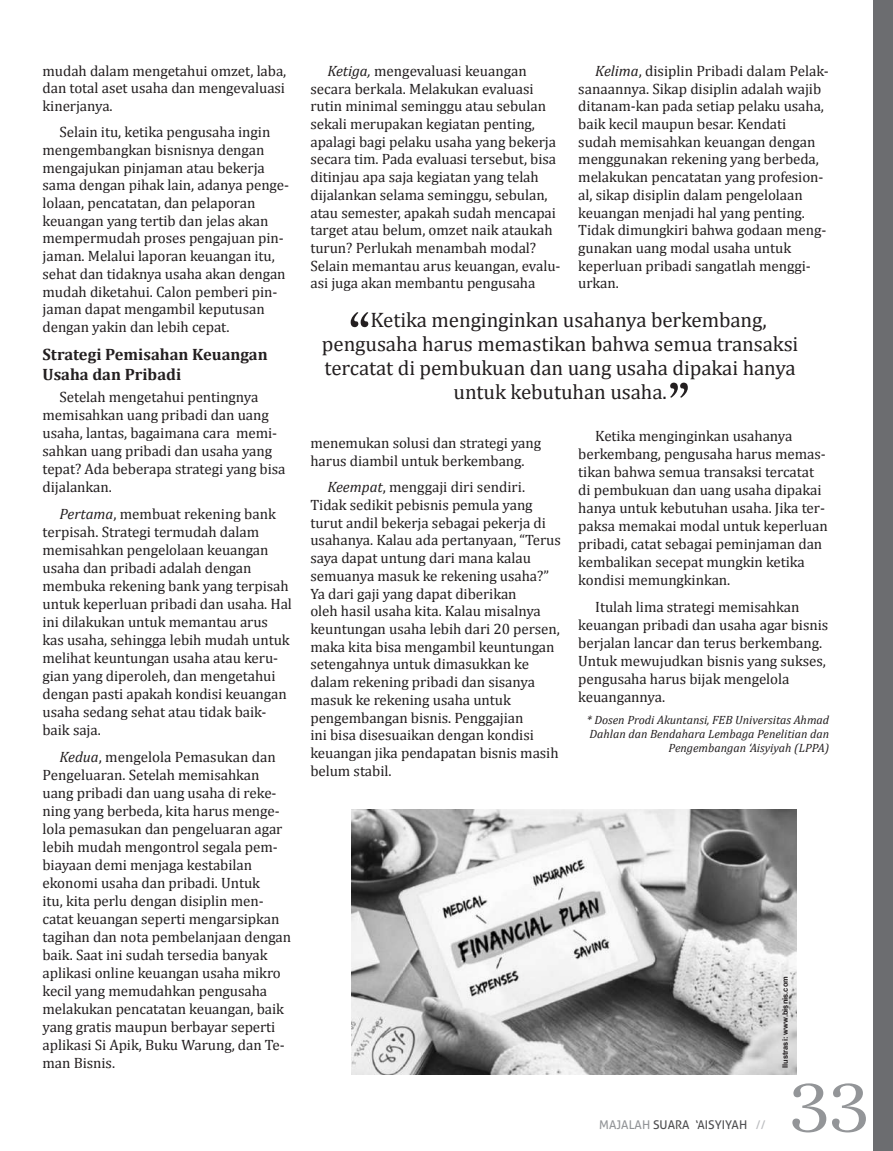
<style>
.page{position:relative;width:893px;height:1151px;background:#fff}
.page>*{position:absolute;margin:0;border:0;box-sizing:border-box;transform-origin:0 0}
.t1{font:79.5px "Unna";color:#939598}
.t2{font:60px "Unna";color:#231f20}
.t3{font:21px "Cambria";letter-spacing:-.005em;color:#231f20}
.t4{font:700 16.5px/19.8px "Cambria";color:#231f20}
.t5{font:15px/17.7px "Cambria";letter-spacing:-.005em;color:#231f20}
.t6{font:italic 12px/13.8px "Cambria";color:#231f20;text-align:right}
.t7{font:12px "Aller";color:#505052}
.t8{font:700 7.5px "Arial";color:#231f20}
.s1{font-style:italic}
.s2{color:#939598}
.s3{color:#bcbdc0}
</style>
<div class="page">
<div style="left:873px;top:0;width:20px;height:1150px;background:#6c6d70"></div>
<img style="left:352px;top:809px;width:445px;height:265px">
<p class="t5" style="left:43px;top:62px;width:245px;text-align:justify">mudah dalam mengetahui omzet, laba, dan total aset usaha dan mengevaluasi kinerjanya.</p>
<p class="t5" style="left:43px;top:123px;width:248px;text-indent:17px">Selain itu, ketika pengusaha ingin mengembangkan bisnisnya dengan mengajukan pinjaman atau bekerja sama dengan pihak lain, adanya penge&shy;lolaan, pencatatan, dan pelaporan keuangan yang tertib dan jelas akan mempermudah proses pengajuan pin&shy;jaman. Melalui laporan keuangan itu, sehat dan tidaknya usaha akan dengan mudah diketahui. Calon pemberi pin&shy;jaman dapat mengambil keputusan dengan yakin dan lebih cepat.</p>
<p class="t4" style="left:43px;top:344px;width:227px">Strategi Pemisahan Keuangan<br>Usaha dan Pribadi</p>
<p class="t5" style="left:43px;top:388px;width:244px;text-indent:17px">Setelah mengetahui pentingnya memisahkan uang pribadi dan uang usaha, lantas, bagaimana cara memi&shy;sahkan uang pribadi dan usaha yang tepat? Ada beberapa strategi yang bisa dijalankan.</p>
<p class="t5" style="left:43px;top:505px;width:251px;text-indent:17px"><span class="s1">Pertama</span>, membuat rekening bank terpisah. Strategi termudah dalam memisahkan pengelolaan keuangan usaha dan pribadi adalah dengan membuka rekening bank yang terpisah untuk keperluan pribadi dan usaha. Hal ini dilakukan untuk memantau arus kas usaha, sehingga lebih mudah untuk melihat keuntungan usaha atau keru&shy;gian yang diperoleh, dan mengetahui dengan pasti apakah kondisi keuangan usaha sedang sehat atau tidak baik&shy;baik saja.</p>
<p class="t5" style="left:43px;top:747px;width:250px;text-indent:17px"><span class="s1">Kedua</span>, mengelola Pemasukan dan Pengeluaran. Setelah memisahkan uang pribadi dan uang usaha di reke&shy;ning yang berbeda, kita harus menge&shy;lola pemasukan dan pengeluaran agar lebih mudah mengontrol segala pem&shy;biayaan demi menjaga kestabilan ekonomi usaha dan pribadi. Untuk<br>itu, kita perlu dengan disiplin men&shy;catat keuangan seperti mengarsipkan tagihan dan nota pembelanjaan dengan baik. Saat ini sudah tersedia banyak aplikasi online keuangan usaha mikro kecil yang memudahkan pengusaha melakukan pencatatan keuangan, baik yang gratis maupun berbayar seperti aplikasi Si Apik, Buku Warung, dan Te&shy;man Bisnis.</p>
<p class="t5" style="left:310px;top:62px;width:252px;text-indent:17px"><span class="s1">Ketiga,</span> mengevaluasi keuangan secara berkala. Melakukan evaluasi rutin minimal seminggu atau sebulan sekali merupakan kegiatan penting, apalagi bagi pelaku usaha yang bekerja secara tim. Pada evaluasi tersebut, bisa ditinjau apa saja kegiatan yang telah dijalankan selama seminggu, sebulan, atau semester, apakah sudah mencapai target atau belum, omzet naik ataukah turun? Perlukah menambah modal?<br>Selain memantau arus keuangan, evalu&shy;asi juga akan membantu pengusaha</p>
<p class="t5" style="left:578px;top:62px;width:252px;text-indent:17px"><span class="s1">Kelima</span>, disiplin Pribadi dalam Pelak&shy;sanaannya. Sikap disiplin adalah wajib ditanam-kan pada setiap pelaku usaha, baik kecil maupun besar. Kendati<br>sudah memisahkan keuangan dengan menggunakan rekening yang berbeda, melakukan pencatatan yang profesion&shy;al, sikap disiplin dalam pengelolaan keuangan menjadi hal yang penting.<br>Tidak dimungkiri bahwa godaan meng&shy;gunakan uang modal usaha untuk keperluan pribadi sangatlah menggi&shy;urkan.</p>
<h2 class="t2" style="left:349px;top:298px;width:25px">“</h2>
<h3 class="t3" style="left:371px;top:307px;width:398px">Ketika menginginkan usahanya berkembang,</h3>
<h3 class="t3" style="left:322px;top:331px;width:478px">pengusaha harus memastikan bahwa semua transaksi</h3>
<h3 class="t3" style="left:325px;top:355px;width:473px">tercatat di pembukuan dan uang usaha dipakai hanya</h3>
<h3 class="t3" style="left:454px;top:379px;width:215px">untuk kebutuhan usaha.</h3>
<h2 class="t2" style="left:689px;top:411px;width:25px;rotate:-180deg">“</h2>
<p class="t5" style="left:310px;top:433px;width:232px">menemukan solusi dan strategi yang harus diambil untuk berkembang.</p>
<p class="t5" style="left:310px;top:478px;width:252px;text-indent:17px"><span class="s1">Keempat</span>, menggaji diri sendiri.<br>Tidak sedikit pebisnis pemula yang turut andil bekerja sebagai pekerja di usahanya. Kalau ada pertanyaan, “Terus saya dapat untung dari mana kalau semuanya masuk ke rekening usaha?” Ya dari gaji yang dapat diberikan<br>oleh hasil usaha kita. Kalau misalnya keuntungan usaha lebih dari 20 persen, maka kita bisa mengambil keuntungan setengahnya untuk dimasukkan ke dalam rekening pribadi dan sisanya masuk ke rekening usaha untuk pengembangan bisnis. Penggajian<br>ini bisa disesuaikan dengan kondisi keuangan jika pendapatan bisnis masih belum stabil.</p>
<p class="t5" style="left:578px;top:427px;width:251px;text-indent:17px">Ketika menginginkan usahanya berkembang, pengusaha harus memas&shy;tikan bahwa semua transaksi tercatat di pembukuan dan uang usaha dipakai hanya untuk kebutuhan usaha. Jika ter&shy;paksa memakai modal untuk keperluan pribadi, catat sebagai peminjaman dan kembalikan secepat mungkin ketika kondisi memungkinkan.</p>
<p class="t5" style="left:578px;top:597px;width:251px;text-indent:17px">Itulah lima strategi memisahkan keuangan pribadi dan usaha agar bisnis berjalan lancar dan terus berkembang.<br>Untuk mewujudkan bisnis yang sukses, pengusaha harus bijak mengelola keuangannya.</p>
<p class="t6" style="left:587px;top:712px;width:244px">* Dosen Prodi Akuntansi, FEB Universitas Ahmad<br>Dahlan dan Bendahara Lembaga Penelitian dan<br>Pengembangan ‘Aisyiyah (LPPA)</p>
<p class="t7" style="left:599px;top:1116px;width:168px"><span class="s2">MAJALAH</span> SUARA ‘AISYIYAH <span class="s3">//</span></p>
<p class="t8" style="left:780px;top:1067px;width:93px;rotate:-90deg">Ilustrasi: www.bisnis.com</p>
<h1 class="t1" style="left:790px;top:1061px;width:81px">33</h1>
</div>
